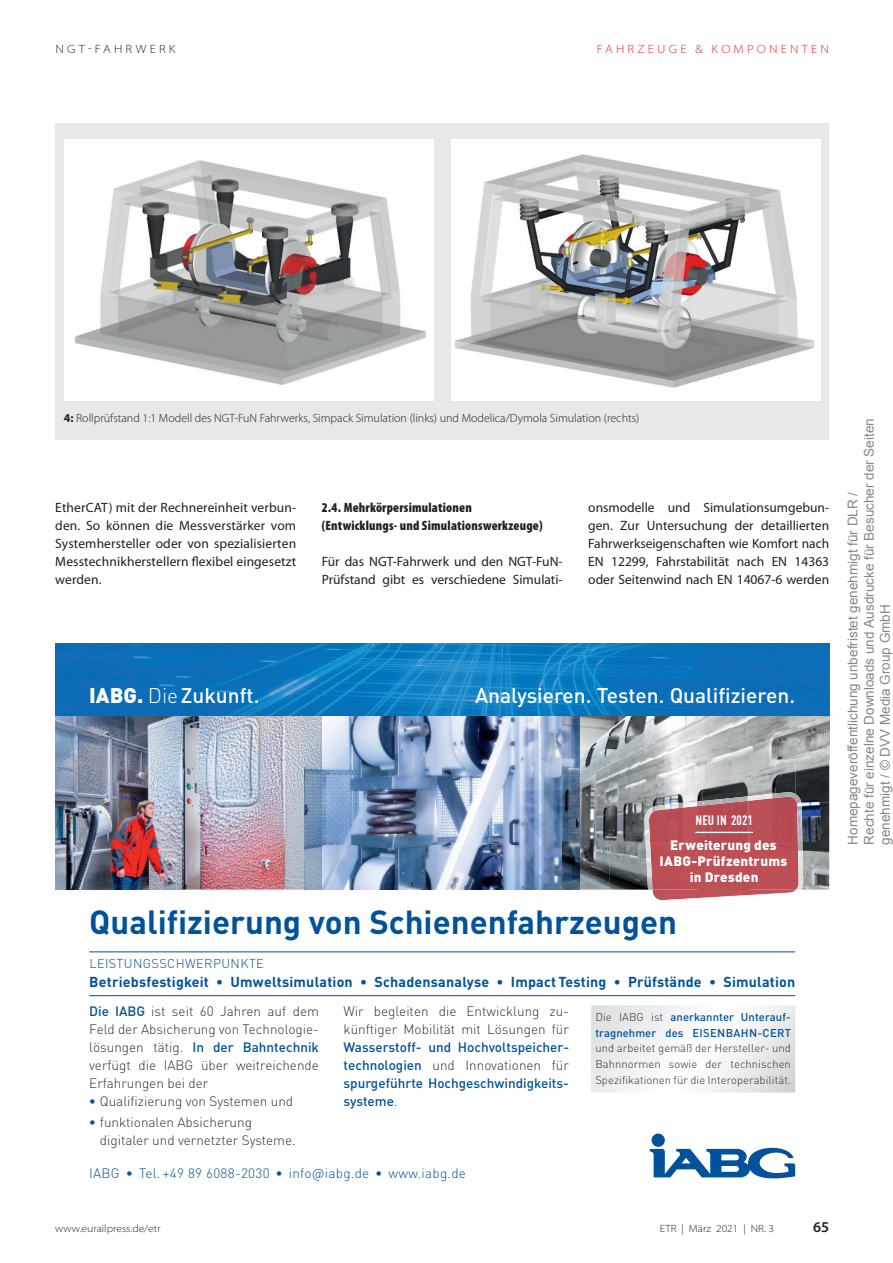
<style>
.page{position:relative;width:893px;height:1263px;background:#fff}
.page>*{position:absolute;margin:0;border:0;box-sizing:border-box;transform-origin:0 0}
.t1{font:700 33px "DINOT";color:#01529a}
.t2{font:500 21px "DINOT";color:#fff}
.t3{font:600 15px "Myriad Pro";color:#231f20}
.t4{font:700 14.25px "DINOT";letter-spacing:.015em;color:#01529a}
.t5{font:13.5px/18px "Myriad Pro";color:#231f20;text-align:justify}
.t6{font:300 13.5px/18px "DINOT";color:#312f30}
.t7{font:13.5px/16.2px "Arial";color:rgb(0 0 0/.48)}
.t8{font:500 13.5px/18px "DINOT";color:#01529a;text-align:justify}
.t9{font:900 condensed 13.5px/18px "Myriad Pro";letter-spacing:.015em;color:#231f20}
.t10{font:300 13.5px "DINOT";letter-spacing:.02em;color:#01529a}
.t11{font:900 13.5px/16.2px "DINOT";letter-spacing:.015em;color:#fff;text-align:center}
.t12{font:700 condensed 13.5px "DINOT";letter-spacing:.015em;color:#fff}
.t13{font:300 12.75px "DINOT";letter-spacing:.03em;color:#01529a}
.t14{font:300 12px "Myriad Pro";color:#231f20}
.t15{font:300 semi-expanded 12px "Myriad Pro";letter-spacing:.27em;color:#ee1d23}
.t16{font:300 semi-expanded 12px "Myriad Pro";letter-spacing:.27em;color:#231f20}
.t17{font:300 11.25px/15.8px "DINOT";letter-spacing:.005em;color:#312f30;text-align:justify}
.t18{font:500 11.25px/15.8px "DINOT";letter-spacing:.005em;color:#01529a}
.t19{font:300 semi-expanded 10.5px "Myriad Pro";color:#231f20}
.s1{font-weight:700}
.s2{font-weight:900}
.s3{font-weight:300}
.s4{font-weight:300;color:#312f30}
.s5{font-weight:500;color:#01529a}
.s6{font-weight:700;color:#01529a}
</style>
<div class="page">
<div style="left:55px;top:123px;width:774px;height:317px;background:#e6e8e9"></div>
<div style="left:451px;top:139px;width:370px;height:262px;background:#fff"></div>
<img style="left:455px;top:154px;width:360px;height:234px">
<div style="left:64px;top:139px;width:370px;height:262px;background:#fff"></div>
<img style="left:74px;top:160px;width:352px;height:225px">
<img style="left:580px;top:715px;width:249px;height:44px">
<img style="left:580px;top:759px;width:169px;height:43px">
<img style="left:749px;top:759px;width:46px;height:37px">
<img style="left:795px;top:759px;width:34px;height:43px">
<img style="left:580px;top:802px;width:65px;height:44px">
<img style="left:802px;top:802px;width:27px;height:88px">
<img style="left:580px;top:846px;width:65px;height:44px">
<img style="left:55px;top:715px;width:250px;height:87px">
<img style="left:55px;top:802px;width:250px;height:88px">
<img style="left:305px;top:715px;width:275px;height:175px">
<svg style="left:591px;top:1005px;width:204px;height:87px"></svg>
<img style="left:55px;top:643px;width:774px;height:72px">
<div style="left:652px;top:1133px;width:13px;height:14px;background:#01529a;border-radius:50%"></div>
<svg style="left:650px;top:1148px;width:145px;height:31px"></svg>
<div style="left:652px;top:820px;width:47px;height:63px;background:#bc5056"></div>
<div style="left:699px;top:806px;width:50px;height:77px;background:#bc5056"></div>
<div style="left:749px;top:806px;width:47px;height:77px;background:#bc5056"></div>
<hr style="left:695px;top:832px;width:58px;height:1px;background:#fff">
<img style="left:644px;top:801px;width:53px;height:40px">
<img style="left:697px;top:796px;width:53px;height:10px">
<img style="left:750px;top:792px;width:52px;height:49px">
<img style="left:645px;top:841px;width:7px;height:49px">
<img style="left:796px;top:841px;width:7px;height:49px">
<img style="left:649px;top:801px;width:99px;height:19px">
<img style="left:748px;top:797px;width:49px;height:8px">
<img style="left:649px;top:820px;width:2px;height:35px">
<img style="left:651px;top:855px;width:1px;height:28px">
<svg style="left:648px;top:883px;width:153px;height:18px"></svg>
<hr style="left:89px;top:951px;width:706px;height:1px;background:#01529a">
<hr style="left:89px;top:995px;width:706px;height:1px;background:#01529a">
<p class="t16" style="left:55px;top:42px;width:122px">NGT-FAHRWERK</p>
<p class="t15" style="left:597px;top:42px;width:234px">FAHRZEUGE &amp; KOMPONENTEN</p>
<p class="t14" style="left:64px;top:410px;width:577px"><span class="s1">4:</span> Rollprüfstand 1:1 Modell des NGT-FuN Fahrwerks, Simpack Simulation (links) und Modelica/Dymola Simulation (rechts)</p>
<p class="t5" style="left:55px;top:498px;width:242px">EtherCAT) mit der Rechnereinheit verbun&shy;den. So können die Messverstärker vom Systemhersteller oder von spezialisierten Messtechnikherstellern flexibel eingesetzt werden.</p>
<p class="t9" style="left:322px;top:498px;width:222px">2.4. Mehrkörpersimulationen (Entwicklungs- und Simulationswerkzeuge)</p>
<p class="t5" style="left:322px;top:552px;width:242px">Für das NGT-Fahrwerk und den NGT-FuN-<br>Prüfstand gibt es verschiedene Simulati-</p>
<p class="t5" style="left:588px;top:498px;width:242px">onsmodelle und Simulationsumgebun&shy;gen. Zur Untersuchung der detaillierten Fahrwerkseigenschaften wie Komfort nach EN 12299, Fahrstabilität nach EN 14363 oder Seitenwind nach EN 14067-6 werden</p>
<h2 class="t2" style="left:89px;top:681px;width:172px"><span class="s2">IABG.</span> <span class="s3">Die</span> Zukunft.</h2>
<h2 class="t2" style="left:475px;top:681px;width:322px">Analysieren. Testen. Qualifizieren.</h2>
<p class="t12" style="left:695px;top:812px;width:59px">NEU IN 2021</p>
<p class="t11" style="left:659px;top:836px;width:129px">Erweiterung des<br>IABG-Prüfzentrums in Dresden</p>
<h1 class="t1" style="left:89px;top:901px;width:589px">Qualifizierung von Schienenfahrzeugen</h1>
<p class="t13" style="left:89px;top:956px;width:176px">LEISTUNGSSCHWERPUNKTE</p>
<p class="t4" style="left:89px;top:973px;width:708px">Betriebsfestigkeit • Umweltsimulation • Schadensanalyse • Impact Testing • Prüfstände • Simulation</p>
<p class="t6" style="left:344px;top:1002px;width:227px">Wir begleiten die Entwicklung zu&shy;künftiger Mobilität mit Lösungen für</p>
<p class="t8" style="left:344px;top:1037px;width:227px">Wasserstoff- und Hochvoltspeicher&shy;technologien <span class="s4">und Innovationen für </span>spur geführte Hoch geschwindigkeits&shy;sys teme<span class="s4">.</span></p>
<p class="t6" style="left:89px;top:1002px;width:231px;text-align:justify"><span class="s5">Die IABG</span> ist seit 60 Jahren auf dem Feld der Absicherung von Technologie&shy;lösungen tätig. <span class="s5">In der Bahntechnik </span>verfügt die IABG über weitreichende Erfahrungen bei der</p>
<p class="t6" style="left:89px;top:1092px;width:205px"><span class="s6">•</span> Qualifizierung von Systemen und</p>
<p class="t6" style="left:100px;top:1113px;width:197px;text-indent:-11px"><span class="s6">•</span> funktionalen Absicherung digitaler und vernetzter Systeme.</p>
<p class="t18" style="left:595px;top:1009px;width:197px"><span class="s4">Die IABG ist</span> anerkannter Unter auf&shy;trag nehmer des EISENBAHN-CERT</p>
<p class="t17" style="left:595px;top:1040px;width:197px">und arbeitet gemäß der Hersteller- und Bahn normen sowie der technischen Spezifikationen für die Interoperabilität.</p>
<p class="t10" style="left:89px;top:1164px;width:378px">IABG • Tel. +49 89 6088-2030 • info@iabg.de • www.iabg.de</p>
<p class="t19" style="left:55px;top:1222px;width:107px">www.eurailpress.de/etr</p>
<p class="t19" style="left:660px;top:1222px;width:116px">ETR | März 2021 | NR. 3</p>
<p class="t3" style="left:813px;top:1217px;width:18px">65</p>
<p class="t7" style="left:845px;top:845px;width:428px;rotate:-90deg">Homepageveröffentlichung unbefristet genehmigt für DLR /<br>Rechte für einzelne Downloads und Ausdrucke für Besucher der Seiten genehmigt / © DVV Media Group GmbH</p>
</div>
